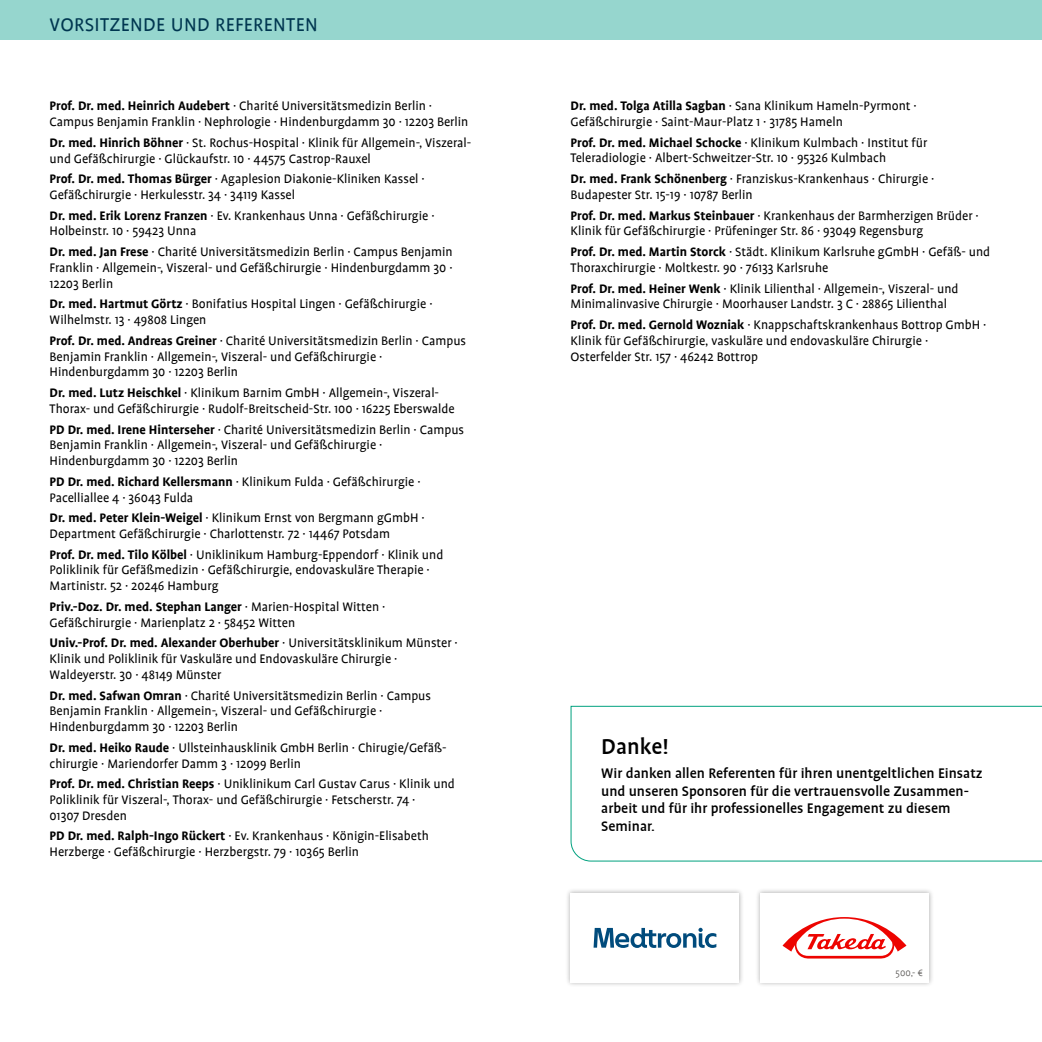
<style>
.page{position:relative;width:1042px;height:1042px;background:#fff}
.page>*{position:absolute;margin:0;border:0;box-sizing:border-box;transform-origin:0 0}
.t1{font:500 24.5px "Profile";color:#000}
.t2{font:21px "Profile";letter-spacing:.015em;color:#003650}
.t3{font:500 15.75px/17.5px "Profile";color:#000}
.t4{font:14px/15.8px "Profile";color:#000}
.t5{font:300 10.5px "Profile";color:#5d5b59}
.s1{font-weight:700}
</style>
<div class="page">
<div style="left:0;top:0;width:1042px;height:40px;background:#96d6ce"></div>
<svg style="left:570px;top:705px;width:472px;height:157px"></svg>
<div style="left:565px;top:888px;width:179px;height:100px;background:#000;opacity:.33"></div>
<div style="left:570px;top:893px;width:169px;height:89px;background:#fff"></div>
<svg style="left:593px;top:928px;width:123px;height:20px"></svg>
<div style="left:754px;top:888px;width:180px;height:100px;background:#000;opacity:.33"></div>
<div style="left:760px;top:893px;width:169px;height:89px;background:#fff"></div>
<svg style="left:782px;top:917px;width:124px;height:42px"></svg>
<h2 class="t2" style="left:50px;top:14px;width:270px">VORSITZENDE UND REFERENTEN</h2>
<p class="t4" style="left:50px;top:98px;width:420px"><span class="s1">Prof. Dr. med. Heinrich Audebert</span> · Charité Universitätsmedizin Berlin ·<br>Campus Benjamin Franklin · Nephrologie · Hindenburgdamm 30 · 12203 Berlin</p>
<p class="t4" style="left:50px;top:135px;width:423px"><span class="s1">Dr. med. Hinrich Böhner</span> · St. Rochus-Hospital · Klinik für Allgemein-, Viszeral&shy;und Gefäßchirurgie · Glückaufstr. 10 · 44575 Castrop-Rauxel</p>
<p class="t4" style="left:50px;top:171px;width:377px"><span class="s1">Prof. Dr. med. Thomas Bürger</span> · Agaplesion Diakonie-Kliniken Kassel ·<br>Gefäßchirurgie · Herkulesstr. 34 · 34119 Kassel</p>
<p class="t4" style="left:50px;top:208px;width:386px"><span class="s1">Dr. med. Erik Lorenz Franzen</span> · Ev. Krankenhaus Unna · Gefäßchirurgie ·<br>Holbeinstr. 10 · 59423 Unna</p>
<p class="t4" style="left:50px;top:244px;width:404px;text-align:justify"><span class="s1">Dr. med. Jan Frese</span> · Charité Universitätsmedizin Berlin · Campus Benjamin Franklin · Allgemein-, Viszeral- und Gefäßchirurgie · Hindenburgdamm 30 · 12203 Berlin</p>
<p class="t4" style="left:50px;top:296px;width:384px"><span class="s1">Dr. med. Hartmut Görtz</span> · Bonifatius Hospital Lingen · Gefäßchirurgie ·<br>Wilhelmstr. 13 · 49808 Lingen</p>
<p class="t4" style="left:50px;top:333px;width:418px"><span class="s1">Prof. Dr. med. Andreas Greiner</span> · Charité Universitätsmedizin Berlin · Campus<br>Benjamin Franklin · Allgemein-, Viszeral- und Gefäßchirurgie ·<br>Hindenburgdamm 30 · 12203 Berlin</p>
<p class="t4" style="left:50px;top:385px;width:406px"><span class="s1">Dr. med. Lutz Heischkel</span> · Klinikum Barnim GmbH · Allgemein-, Viszeral-<br>Thorax- und Gefäßchirurgie · Rudolf-Breitscheid-Str. 100 · 16225 Eberswalde</p>
<p class="t4" style="left:50px;top:421px;width:416px"><span class="s1">PD Dr. med. Irene Hinterseher</span> · Charité Universitätsmedizin Berlin · Campus<br>Benjamin Franklin · Allgemein-, Viszeral- und Gefäßchirurgie ·<br>Hindenburgdamm 30 · 12203 Berlin</p>
<p class="t4" style="left:50px;top:474px;width:372px"><span class="s1">PD Dr. med. Richard Kellersmann</span> · Klinikum Fulda · Gefäßchirurgie ·<br>Pacelliallee 4 · 36043 Fulda</p>
<p class="t4" style="left:50px;top:510px;width:376px"><span class="s1">Dr. med. Peter Klein-Weigel</span> · Klinikum Ernst von Bergmann gGmbH ·<br>Department Gefäßchirurgie · Charlottenstr. 72 · 14467 Potsdam</p>
<p class="t4" style="left:50px;top:546px;width:395px"><span class="s1">Prof. Dr. med. Tilo Kölbel</span> · Uniklinikum Hamburg-Eppendorf · Klinik und<br>Poliklinik für Gefäßmedizin · Gefäßchirurgie, endovaskuläre Therapie ·<br>Martinistr. 52 · 20246 Hamburg</p>
<p class="t4" style="left:50px;top:599px;width:337px"><span class="s1">Priv.-Doz. Dr. med. Stephan Langer</span> · Marien-Hospital Witten ·<br>Gefäßchirurgie · Marienplatz 2 · 58452 Witten</p>
<p class="t4" style="left:50px;top:635px;width:410px"><span class="s1">Univ.-Prof. Dr. med. Alexander Oberhuber</span> · Universitätsklinikum Münster ·<br>Klinik und Poliklinik für Vaskuläre und Endovaskuläre Chirurgie ·<br>Waldeyerstr. 30 · 48149 Münster</p>
<p class="t4" style="left:50px;top:687px;width:383px"><span class="s1">Dr. med. Safwan Omran</span> · Charité Universitätsmedizin Berlin · Campus<br>Benjamin Franklin · Allgemein-, Viszeral- und Gefäßchirurgie ·<br>Hindenburgdamm 30 · 12203 Berlin</p>
<p class="t4" style="left:50px;top:740px;width:397px"><span class="s1">Dr. med. Heiko Raude</span> · Ullsteinhausklinik GmbH Berlin · Chirugie/Gefäß&shy;chirurgie · Mariendorfer Damm 3 · 12099 Berlin</p>
<p class="t4" style="left:50px;top:776px;width:407px"><span class="s1">Prof. Dr. med. Christian Reeps</span> · Uniklinikum Carl Gustav Carus · Klinik und<br>Poliklinik für Viszeral-, Thorax- und Gefäßchirurgie · Fetscherstr. 74 ·<br>01307 Dresden</p>
<p class="t4" style="left:50px;top:828px;width:381px"><span class="s1">PD Dr. med. Ralph-Ingo Rückert</span> · Ev. Krankenhaus · Königin-Elisabeth<br>Herzberge · Gefäßchirurgie · Herzbergstr. 79 · 10365 Berlin</p>
<p class="t4" style="left:570px;top:98px;width:348px"><span class="s1">Dr. med. Tolga Atilla Sagban</span> · Sana Klinikum Hameln-Pyrmont ·<br>Gefäßchirurgie · Saint-Maur-Platz 1 · 31785 Hameln</p>
<p class="t4" style="left:570px;top:135px;width:358px"><span class="s1">Prof. Dr. med. Michael Schocke</span> · Klinikum Kulmbach · Institut für<br>Teleradiologie · Albert-Schweitzer-Str. 10 · 95326 Kulmbach</p>
<p class="t4" style="left:570px;top:171px;width:365px"><span class="s1">Dr. med. Frank Schönenberg</span> · Franziskus-Krankenhaus · Chirurgie ·<br>Budapester Str. 15-19 · 10787 Berlin</p>
<p class="t4" style="left:570px;top:208px;width:410px"><span class="s1">Prof. Dr. med. Markus Steinbauer</span> · Krankenhaus der Barmherzigen Brüder ·<br>Klinik für Gefäßchirurgie · Prüfeninger Str. 86 · 93049 Regensburg</p>
<p class="t4" style="left:570px;top:244px;width:421px"><span class="s1">Prof. Dr. med. Martin Storck</span> · Städt. Klinikum Karlsruhe gGmbH · Gefäß- und<br>Thoraxchirurgie · Moltkestr. 90 · 76133 Karlsruhe</p>
<p class="t4" style="left:570px;top:280px;width:389px"><span class="s1">Prof. Dr. med. Heiner Wenk</span> · Klinik Lilienthal · Allgemein-, Viszeral- und<br>Minimalinvasive Chirurgie · Moorhauser Landstr. 3 C · 28865 Lilienthal</p>
<p class="t4" style="left:570px;top:317px;width:417px"><span class="s1">Prof. Dr. med. Gernold Wozniak</span> · Knappschaftskrankenhaus Bottrop GmbH ·<br>Klinik für Gefäßchirurgie, vaskuläre und endovaskuläre Chirurgie ·<br>Osterfelder Str. 157 · 46242 Bottrop</p>
<h1 class="t1" style="left:601px;top:734px;width:69px">Danke!</h1>
<p class="t3" style="left:601px;top:765px;width:383px">Wir danken allen Referenten für ihren unentgeltlichen Einsatz und unseren Sponsoren für die vertrauensvolle Zusammen&shy;arbeit und für ihr professionelles Engagement zu diesem Seminar.</p>
<p class="t5" style="left:895px;top:967px;width:29px">500,- €</p>
</div>
